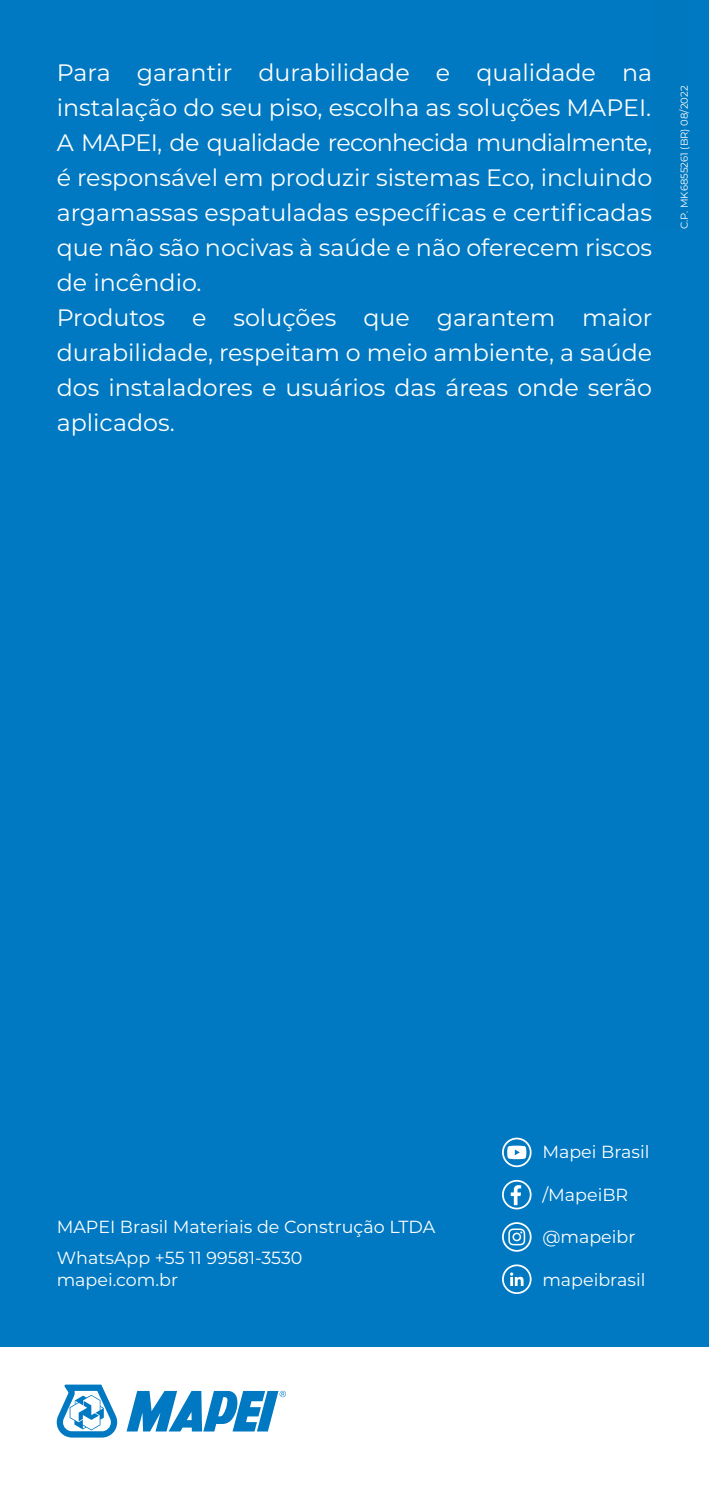
<style>
.page{position:relative;width:709px;height:1489px;background:#fff}
.page>*{position:absolute;margin:0;border:0;box-sizing:border-box;transform-origin:0 0}
.t1{font:23.75px/35px "Montserrat";color:#fff}
.t2{font:17.5px/31.2px "Montserrat";color:#fff}
.t3{font:10px "Montserrat";color:#fff}
</style>
<div class="page">
<div style="left:0;top:0;width:709px;height:1488px;background:#0079c2"></div>
<div style="left:0;top:1346px;width:709px;height:142px;background:#fff"></div>
<svg style="left:57px;top:1384px;width:60px;height:53px"></svg>
<svg style="left:127px;top:1390px;width:159px;height:41px"></svg>
<svg style="left:502px;top:1179px;width:29px;height:30px"></svg>
<svg style="left:502px;top:1222px;width:29px;height:29px"></svg>
<svg style="left:502px;top:1137px;width:29px;height:30px"></svg>
<svg style="left:502px;top:1264px;width:29px;height:29px"></svg>
<p class="t1" style="left:57px;top:54px;width:597px">Para garantir durabilidade e qualidade na instalação do seu piso, escolha as soluções MAPEI.<br>A MAPEI, de qualidade reconhecida mundialmente, é responsável em produzir sistemas Eco, incluindo argamassas espatuladas específicas e certificadas que não são nocivas à saúde e não oferecem riscos de incêndio.<br>Produtos e soluções que garantem maior durabilidade, respeitam o meio ambiente, a saúde dos instaladores e usuários das áreas onde serão aplicados.</p>
<p class="t3" style="left:677px;top:229px;width:145px;rotate:-90deg">C.P. MK6855261 (BR) 08/2022</p>
<p class="t2" style="left:57px;top:1210px;width:380px">MAPEI Brasil Materiais de Construção LTDA<br>WhatsApp +55 11 99581-3530</p>
<p class="t2" style="left:57px;top:1263px;width:123px">mapei.com.br</p>
<p class="t2" style="left:542px;top:1135px;width:109px">Mapei Brasil</p>
<p class="t2" style="left:542px;top:1178px;width:87px">/MapeiBR</p>
<p class="t2" style="left:542px;top:1220px;width:94px">@mapeibr</p>
<p class="t2" style="left:542px;top:1263px;width:105px">mapeibrasil</p>
</div>
